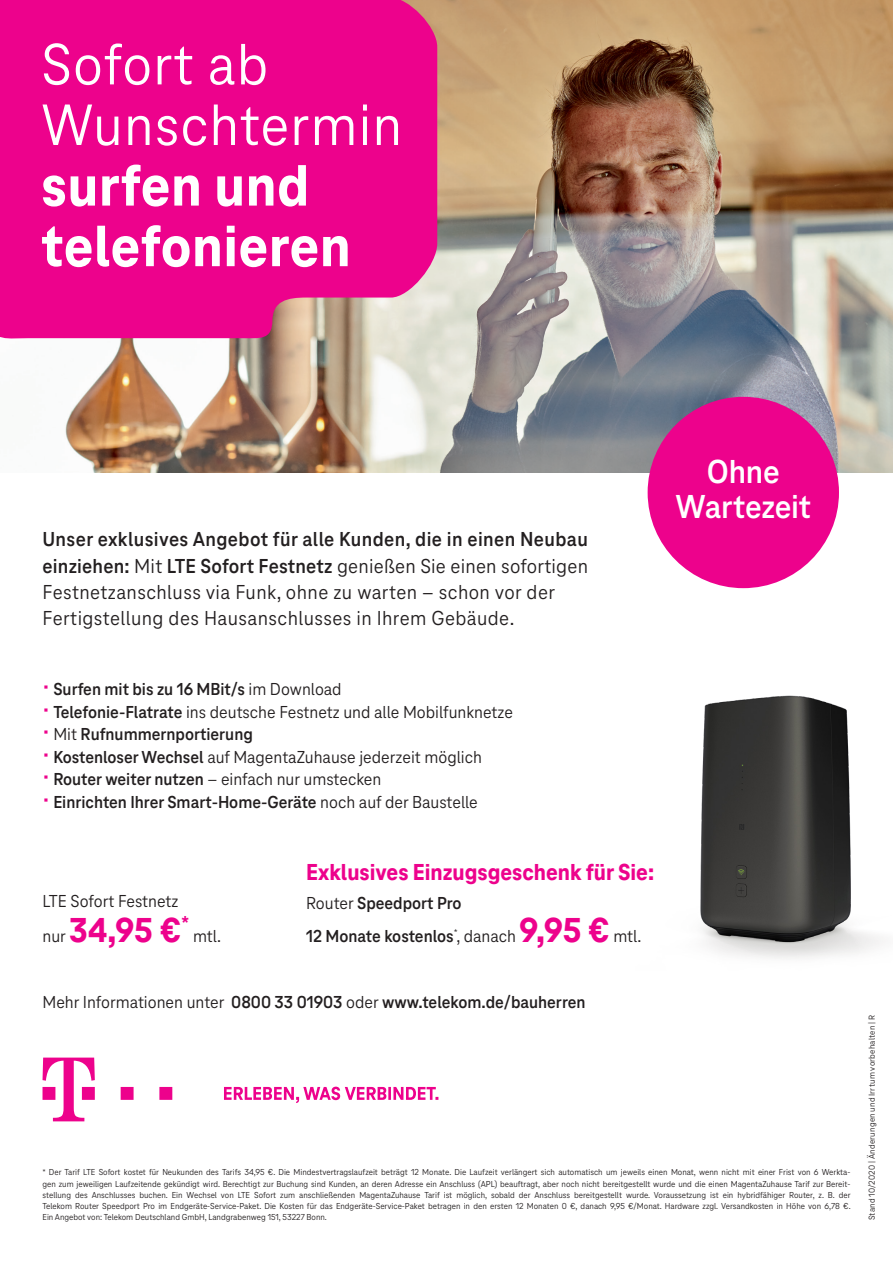
<style>
.page{position:relative;width:893px;height:1263px;background:#fff}
.page>*{position:absolute;margin:0;border:0;box-sizing:border-box;transform-origin:0 0}
.t1{font:60.6px/60.6px "Tele Neo";letter-spacing:.015em;color:#fff}
.t2{font:800 60.6px "Tele Neo";letter-spacing:.01em;color:#fff}
.t3{font:800 36px "Tele Neo";color:#ed028c}
.Lesetext_weiß_zentri{font:700 34.5px "Tele Neo";letter-spacing:-.005em;color:#fff}
.t4{font:800 24px "Tele Neo";color:#ed028c}
.t5{font:21px/26.2px "Tele Neo";letter-spacing:.02em;color:#231f20}
.t6{font:700 18px/33px "Tele Neo";color:#231f20}
.t7{font:18px "Tele Neo";color:#231f20}
.t8{font:9px/11.2px "Tele Neo";color:#231f20;text-align:justify}
.t9{font:9px "Tele Neo";letter-spacing:.025em;color:#231f20}
.s1{font-weight:800}
.s2{font-weight:700}
.s3{font-weight:400;font-size:24px;color:#ed028c}
.s4{font-weight:400}
.s5{font-size:24px;color:#ed028c}
.s6{font-weight:400;font-size:18px;color:#231f20}
.s7{font-weight:800;font-size:36px;color:#ed028c}
</style>
<div class="page">
<img style="left:700px;top:695px;width:183px;height:264px">
<img style="left:65px;top:0;width:828px;height:472px">
<div style="left:648px;top:397px;width:191px;height:191px;background:#ed028c;border-radius:50%"></div>
<svg style="left:224px;top:1087px;width:214px;height:16px"></svg>
<svg style="left:43px;top:1057px;width:52px;height:64px"></svg>
<svg style="left:121px;top:1087px;width:13px;height:13px"></svg>
<svg style="left:159px;top:1087px;width:13px;height:13px"></svg>
<div style="left:0;top:0;width:437px;height:342px;background:#ed028c"></div>
<p class="t1" style="left:41px;top:35px;width:229px">Sofort ab</p>
<p class="t1" style="left:41px;top:95px;width:363px">Wunschtermin <span class="s1">surfen und</span></p>
<p class="t2" style="left:41px;top:212px;width:311px">telefonieren</p>
<p class="t5" style="left:43px;top:526px;width:547px"><span class="s2">Unser exklusives Angebot für alle Kunden, die in einen Neubau einziehen:</span> Mit <span class="s2">LTE Sofort Festnetz</span> genießen Sie einen sofortigen Festnetzanschluss via Funk, ohne zu warten – schon vor der Fertigstellung des Hausanschlusses in Ihrem Gebäude.</p>
<p class="t6" style="left:43px;top:673px;width:301px"><span class="s3">•</span> Surfen mit bis zu 16 MBit/s <span class="s4">im Download</span></p>
<p class="t7" style="left:43px;top:702px;width:472px"><span class="s5">•</span> <span class="s2">Telefonie-Flatrate</span> ins deutsche Festnetz und alle Mobilfunknetze</p>
<p class="t6" style="left:43px;top:718px;width:212px"><span class="s3">•</span> <span class="s4">Mit</span> Rufnummernportierung</p>
<p class="t7" style="left:43px;top:747px;width:441px"><span class="s5">•</span> <span class="s2">Kostenloser Wechsel</span> auf MagentaZuhause jederzeit möglich</p>
<p class="t7" style="left:43px;top:769px;width:340px"><span class="s5">•</span> <span class="s2">Router weiter nutzen</span> – einfach nur umstecken</p>
<p class="t6" style="left:43px;top:786px;width:437px"><span class="s3">•</span> Einrichten Ihrer Smart-Home-Geräte <span class="s4">noch auf der Baustelle</span></p>
<p class="Lesetext_weiß_zentri" style="left:707px;top:453px;width:74px">Ohne</p>
<p class="Lesetext_weiß_zentri" style="left:675px;top:487px;width:137px">Wartezeit</p>
<p class="t7" style="left:43px;top:891px;width:137px">LTE Sofort Festnetz</p>
<p class="t3" style="left:43px;top:910px;width:148px"><span class="s6">nur</span> 34,95 €<sup>*</sup></p>
<p class="t7" style="left:193px;top:926px;width:29px">mtl.</p>
<p class="t4" style="left:306px;top:859px;width:349px">Exklusives Einzugsgeschenk für Sie:</p>
<p class="t6" style="left:306px;top:886px;width:337px"><span class="s4">Router</span> Speedport Pro<br>12 Monate kostenlos<sup>*</sup><span class="s4">, danach</span> <span class="s7">9,95 €</span> <span class="s4">mtl.</span></p>
<p class="t6" style="left:43px;top:985px;width:544px"><span class="s4">Mehr Informationen unter</span> 0800 33 01903 <span class="s4">oder</span> www.telekom.de/bauherren</p>
<p class="t8" style="left:43px;top:1167px;width:810px">* Der Tarif LTE Sofort kostet für Neukunden des Tarifs 34,95 €. Die Mindestvertragslaufzeit beträgt 12 Monate. Die Laufzeit verlängert sich automatisch um jeweils einen Monat, wenn nicht mit einer Frist von 6 Werkta&shy;gen zum jeweiligen Laufzeitende gekündigt wird. Berechtigt zur Buchung sind Kunden, an deren Adresse ein Anschluss (APL) beauftragt, aber noch nicht bereitgestellt wurde und die einen MagentaZuhause Tarif zur Bereit&shy;stellung des Anschlusses buchen. Ein Wechsel von LTE Sofort zum anschließenden MagentaZuhause Tarif ist möglich, sobald der Anschluss bereitgestellt wurde. Voraussetzung ist ein hybridfähiger Router, z. B. der Telekom Router Speedport Pro im Endgeräte-Service-Paket. Die Kosten für das Endgeräte-Service-Paket betragen in den ersten 12 Monaten 0 €, danach 9,95 €/Monat. Hardware zzgl. Versandkosten in Höhe von 6,78 €.</p>
<p class="t8" style="left:43px;top:1212px;width:286px">Ein Angebot von: Telekom Deutschland GmbH, Landgrabenweg 151, 53227 Bonn.</p>
<p class="t9" style="left:867px;top:1220px;width:207px;rotate:-90deg">Stand 10/2020 | Änderungen und Irrtum vorbehalten | R</p>
</div>
